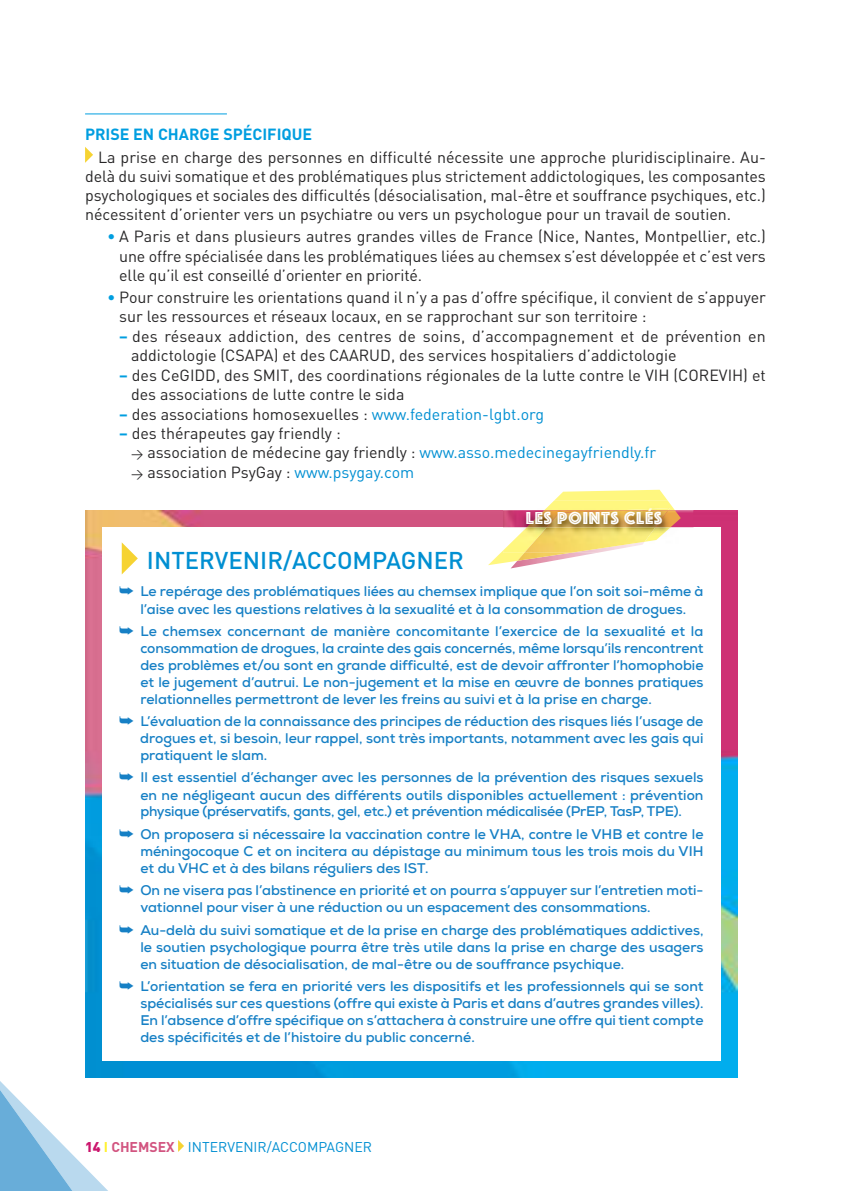
<style>
.page{position:relative;width:851px;height:1191px;background:#fff}
.page>*{position:absolute;margin:0;border:0;box-sizing:border-box;transform-origin:0 0}
.t1{font:500 24px "DIN";color:#008fd2}
.t2{font:18px "Phosphate Inline";letter-spacing:.05em;color:#fff}
.t3{font:16px/19.2px "DIN";color:#272627}
.t4{font:700 16px "DIN";color:#009ee0}
.t5{font:700 14px/17px "Nexa";color:#1680c5;text-align:justify}
.t6{font:14px "DIN";color:#008fd2}
.s1{color:#009ee0}
.s2{font-weight:700;color:#009ee0}
.s3{color:#008fd2}
.s4{font-size:12px}
.s5{font-weight:900;color:#cb166d}
.s6{font-weight:700;color:#fff12a}
.s7{font-weight:700;color:#d25480}
</style>
<div class="page">
<hr style="left:85px;top:113px;width:142px;height:1px;background:#009ee0">
<svg style="left:85px;top:147px;width:8px;height:16px"></svg>
<svg style="left:178px;top:1140px;width:6px;height:12px"></svg>
<svg style="left:0;top:1077px;width:136px;height:114px"></svg>
<img style="left:85px;top:510px;width:652px;height:567px">
<div style="left:102px;top:527px;width:618px;height:533px;background:#fff"></div>
<img style="left:511px;top:553px;width:84px;height:15px">
<svg style="left:554px;top:490px;width:113px;height:11px"></svg>
<svg style="left:488px;top:550px;width:36px;height:15px"></svg>
<img style="left:517px;top:553px;width:54px;height:8px">
<img style="left:680px;top:510px;width:13px;height:17px">
<img style="left:503px;top:510px;width:23px;height:17px">
<img style="left:670px;top:527px;width:23px;height:1px">
<img style="left:544px;top:501px;width:131px;height:9px">
<img style="left:668px;top:510px;width:12px;height:17px">
<img style="left:526px;top:510px;width:20px;height:17px">
<img style="left:655px;top:527px;width:15px;height:14px">
<img style="left:503px;top:527px;width:21px;height:26px">
<img style="left:617px;top:508px;width:52px;height:2px">
<img style="left:546px;top:510px;width:122px;height:17px">
<img style="left:524px;top:527px;width:131px;height:26px">
<svg style="left:122px;top:542px;width:16px;height:32px"></svg>
<p class="t4" style="left:85px;top:125px;width:229px">PRISE EN CHARGE SPÉCIFIQUE</p>
<p class="t3" style="left:85px;top:148px;width:682px;text-align:justify;text-indent:13px">La prise en charge des personnes en difficulté nécessite une approche pluridisciplinaire. Au&shy;delà du suivi somatique et des problématiques plus strictement addictologiques, les composantes psychologiques et sociales des difficultés (désocialisation, mal-être et souffrance psychiques, etc.) nécessitent d’orienter vers un psychiatre ou vers un psychologue pour un travail de soutien.</p>
<p class="t3" style="left:119px;top:227px;width:648px;text-align:justify;text-indent:-12px"><span class="s1">•</span> A Paris et dans plusieurs autres grandes villes de France (Nice, Nantes, Montpellier, etc.) une offre spécialisée dans les problématiques liées au chemsex s’est développée et c’est vers elle qu’il est conseillé d’orienter en priorité.</p>
<p class="t3" style="left:119px;top:288px;width:648px;text-indent:-12px"><span class="s1">•</span> Pour construire les orientations quand il n’y a pas d’offre spécifique, il convient de s’appuyer sur les ressources et réseaux locaux, en se rapprochant sur son territoire :</p>
<p class="t3" style="left:131px;top:327px;width:636px;text-indent:-12px"><span class="s2">–</span> des réseaux addiction, des centres de soins, d’accompagnement et de prévention en addictologie (CSAPA) et des CAARUD, des services hospitaliers d’addictologie</p>
<p class="t3" style="left:131px;top:365px;width:636px;text-indent:-12px"><span class="s2">–</span> des CeGIDD, des SMIT, des coordinations régionales de la lutte contre le VIH (COREVIH) et des associations de lutte contre le sida</p>
<p class="t3" style="left:119px;top:404px;width:426px"><span class="s2">–</span> des associations homosexuelles : <span class="s3">www.federation-lgbt.org</span></p>
<p class="t3" style="left:131px;top:424px;width:526px;text-indent:-12px"><span class="s2">–</span> des thérapeutes gay friendly :<br><span class="s4">&gt;</span> association de médecine gay friendly : <span class="s3">www.asso.medecinegayfriendly.fr </span><span class="s4">&gt;</span> association PsyGay : <span class="s3">www.psygay.com</span></p>
<h1 class="t1" style="left:147px;top:546px;width:318px">INTERVENIR/ACCOMPAGNER</h1>
<p class="t2" style="left:526px;top:505px;width:138px">LES POINTS CLÉS</p>
<p class="t5" style="left:119px;top:584px;width:585px;text-align:center">➥ Le repérage des problématiques liées au chemsex implique que l’on soit soi-même à l’aise avec les questions relatives à la sexualité et à la consommation de drogues.</p>
<p class="t5" style="left:140px;top:624px;width:564px;text-indent:-21px">➥ Le chemsex concernant de manière concomitante l’exercice de la sexualité et la consommation de drogues, la crainte des gais concernés, même lorsqu’ils rencontrent des problèmes et/ou sont en grande difficulté, est de devoir affronter l’homophobie et le jugement d’autrui. Le non-jugement et la mise en œuvre de bonnes pratiques relationnelles permettront de lever les freins au suivi et à la prise en charge.</p>
<p class="t5" style="left:140px;top:714px;width:564px;text-indent:-21px">➥ L’évaluation de la connaissance des principes de réduction des risques liés l’usage de drogues et, si besoin, leur rappel, sont très importants, notamment avec les gais qui pratiquent le slam.</p>
<p class="t5" style="left:140px;top:771px;width:564px;text-indent:-21px">➥ Il est essentiel d’échanger avec les personnes de la prévention des risques sexuels en ne négligeant aucun des différents outils disponibles actuellement : prévention physique (préservatifs, gants, gel, etc.) et prévention médicalisée (PrEP, TasP, TPE).</p>
<p class="t5" style="left:140px;top:827px;width:564px;text-indent:-21px">➥ On proposera si nécessaire la vaccination contre le VHA, contre le VHB et contre le méningocoque C et on incitera au dépistage au minimum tous les trois mois du VIH et du VHC et à des bilans réguliers des IST.</p>
<p class="t5" style="left:140px;top:883px;width:564px;text-indent:-21px">➥ On ne visera pas l’abstinence en priorité et on pourra s’appuyer sur l’entretien moti&shy;vationnel pour viser à une réduction ou un espacement des consommations.</p>
<p class="t5" style="left:140px;top:923px;width:564px;text-indent:-21px">➥ Au-delà du suivi somatique et de la prise en charge des problématiques addictives, le soutien psychologique pourra être très utile dans la prise en charge des usagers en situation de désocialisation, de mal-être ou de souffrance psychique.</p>
<p class="t5" style="left:140px;top:979px;width:564px;text-indent:-21px">➥ L’orientation se fera en priorité vers les dispositifs et les professionnels qui se sont spécialisés sur ces questions (offre qui existe à Paris et dans d’autres grandes villes).<br>En l’absence d’offre spécifique on s’attachera à construire une offre qui tient compte des spécificités et de l’histoire du public concerné.</p>
<p class="t6" style="left:85px;top:1139px;width:288px"><span class="s5">14</span> <span class="s6">I</span> <span class="s7">CHEMSEX</span> INTERVENIR/ACCOMPAGNER</p>
</div>
